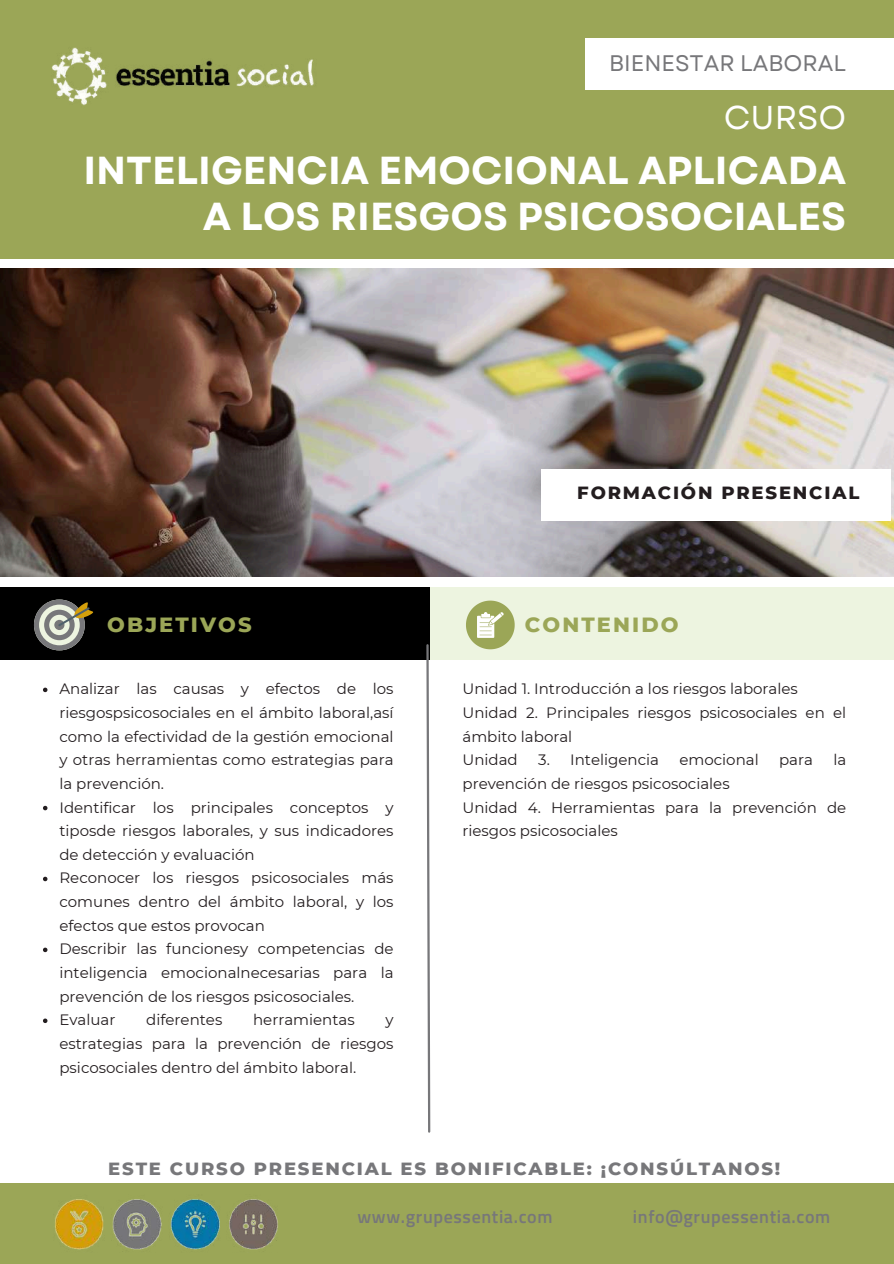
<style>
.page{position:relative;width:894px;height:1264px;background:#fff}
.page>*{position:absolute;margin:0;border:0;box-sizing:border-box;transform-origin:0 0}
.t1{font:700 39px/46.2px "Garet";color:#fff;text-align:right}
.t2{font:33px "Garet";color:#fff}
.t3{font:22.5px "Garet";color:#77777a}
.t4{font:800 21px "Montserrat";letter-spacing:.1em;color:#9ba657}
.t5{font:800 18px "Montserrat";letter-spacing:.1em;color:#77777a}
.t6{font:600 18px "Titillium Web";letter-spacing:.035em;color:#77777a}
.t7{font:800 18px "Montserrat";letter-spacing:.1em;color:#231d1f}
.t8{font:15px/23.7px "Montserrat";color:#231d1f}
</style>
<div class="page">
<div style="left:0;top:1183px;width:893px;height:80px;background:#9ba657"></div>
<img style="left:55px;top:1199px;width:223px;height:51px">
<div style="left:0;top:0;width:893px;height:258px;background:#9ba657"></div>
<img style="left:51px;top:47px;width:263px;height:58px">
<img style="left:0;top:268px;width:893px;height:309px">
<div style="left:541px;top:469px;width:349px;height:51px;background:#fff"></div>
<div style="left:0;top:587px;width:430px;height:73px;background:#000"></div>
<svg style="left:34px;top:599px;width:60px;height:51px"></svg>
<div style="left:430px;top:587px;width:463px;height:73px;background:#edf4e0"></div>
<svg style="left:466px;top:600px;width:48px;height:49px"></svg>
<svg style="left:426px;top:644px;width:5px;height:489px"></svg>
<svg style="left:43px;top:687px;width:4px;height:5px"></svg>
<svg style="left:43px;top:805px;width:4px;height:5px"></svg>
<svg style="left:43px;top:876px;width:4px;height:5px"></svg>
<svg style="left:43px;top:947px;width:4px;height:5px"></svg>
<svg style="left:43px;top:1018px;width:4px;height:5px"></svg>
<div style="left:584px;top:38px;width:309px;height:51px;background:#fff"></div>
<h3 class="t3" style="left:609px;top:47px;width:238px">BIENESTAR LABORAL</h3>
<h2 class="t2" style="left:723px;top:94px;width:124px">CURSO</h2>
<h1 class="t1" style="left:83px;top:147px;width:764px">INTELIGENCIA EMOCIONAL APLICADA<br>A LOS RIESGOS PSICOSOCIALES</h1>
<p class="t7" style="left:577px;top:481px;width:283px">FORMACIÓN PRESENCIAL</p>
<h3 class="t4" style="left:107px;top:611px;width:146px">OBJETIVOS</h3>
<h3 class="t4" style="left:524px;top:611px;width:155px">CONTENIDO</h3>
<p class="t8" style="left:59px;top:677px;width:335px">Analizar las causas y efectos de los riesgospsicosociales en el ámbito laboral,así como la efectividad de la gestión emocional y otras herramientas como estrategias para la prevención.<br>Identificar los principales conceptos y tiposde riesgos laborales, y sus indicadores de detección y evaluación<br>Reconocer los riesgos psicosociales más comunes dentro del ámbito laboral, y los efectos que estos provocan<br>Describir las funcionesy competencias de inteligencia emocionalnecesarias para la prevención de los riesgos psicosociales.<br>Evaluar</p>
<p class="t8" style="left:146px;top:1008px;width:78px">diferentes</p>
<p class="t8" style="left:253px;top:1008px;width:103px">herramientas</p>
<p class="t8" style="left:59px;top:1008px;width:335px;text-align:justify;text-indent:326px">y estrategias para la prevención de riesgos psicosociales dentro del ámbito laboral.</p>
<p class="t8" style="left:462px;top:677px;width:385px">Unidad 1. Introducción a los riesgos laborales<br>Unidad 2. Principales riesgos psicosociales en el ámbito laboral<br>Unidad</p>
<p class="t8" style="left:538px;top:748px;width:122px">3. Inteligencia</p>
<p class="t8" style="left:679px;top:748px;width:81px">emocional</p>
<p class="t8" style="left:778px;top:748px;width:35px">para</p>
<p class="t8" style="left:833px;top:748px;width:14px">la</p>
<p class="t8" style="left:462px;top:771px;width:385px">prevención de riesgos psicosociales<br>Unidad 4. Herramientas para la prevención de riesgos psicosociales</p>
<p class="t5" style="left:108px;top:1157px;width:673px">ESTE CURSO PRESENCIAL ES BONIFICABLE: ¡CONSÚLTANOS!</p>
<p class="t6" style="left:357px;top:1202px;width:196px">www.grupessentia.com</p>
<p class="t6" style="left:632px;top:1202px;width:199px">info@grupessentia.com</p>
</div>
